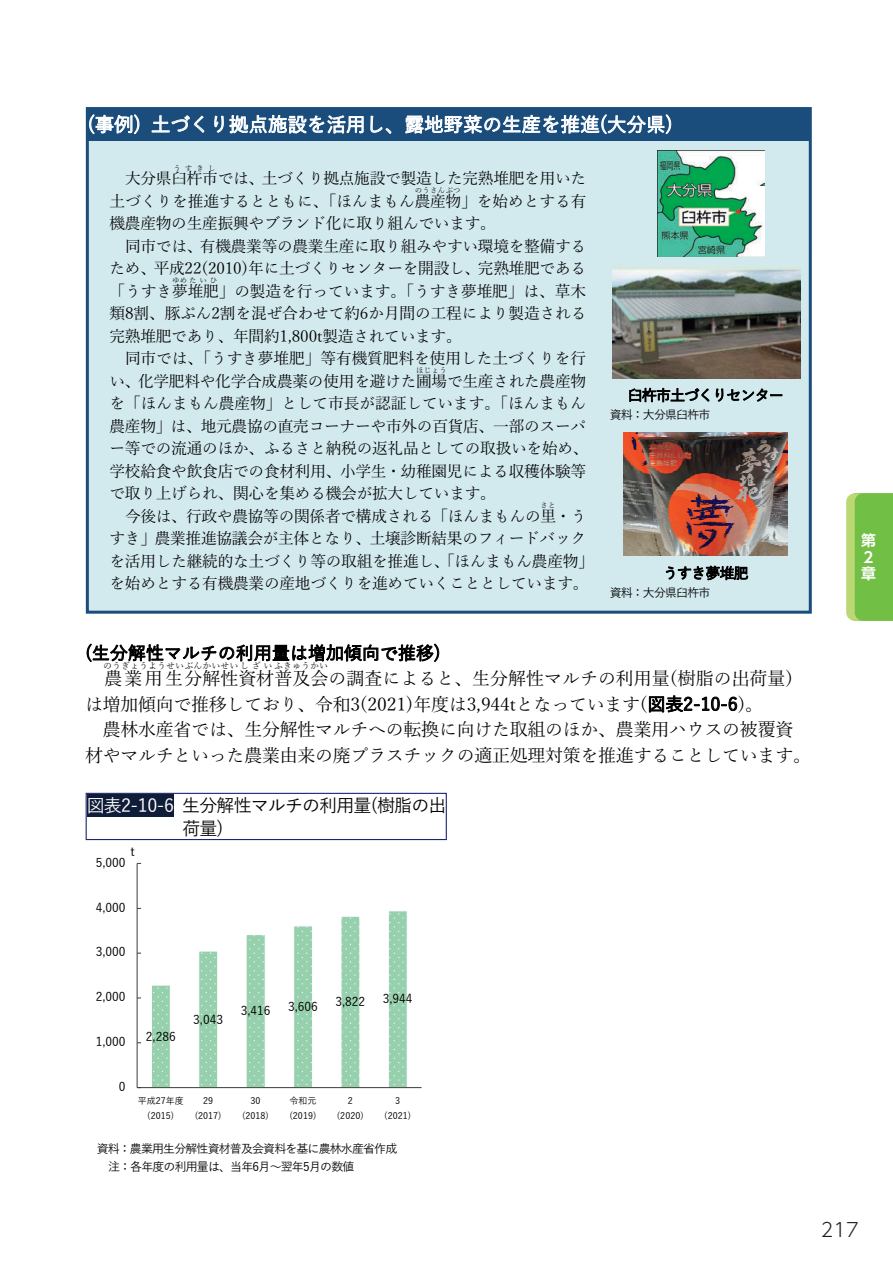
<style>
.page{position:relative;width:893px;height:1263px;background:#fff}
.page>*{position:absolute;margin:0;border:0;box-sizing:border-box;transform-origin:0 0}
.t1{font:500 19.5px "Yu Gothic";color:#fff}
.t2{font:300 19.2px "UD Shin Go NT Pr 6 N";color:#231f20}
.t3{font:18px "Yu Mincho";letter-spacing:-.015em;color:#000}
.t4{font:500 18px/22.5px "Yu Gothic";letter-spacing:-.05em;color:#000}
.t5{font:500 18px "Yu Gothic";color:#000}
.t6{font:15.75px/22.5px "Yu Mincho";letter-spacing:-.015em;color:#000}
.t7{font:500 15px "Yu Gothic";letter-spacing:-.06em;color:#000}
.t8{font:700 14.85px/16.8px "UD Shin Go NT Pr 6 N De";color:#fff}
.t9{font:500 12px/18px "Yu Gothic";letter-spacing:-.07em;color:#000}
.t10{font:500 9px/15.1px "Yu Gothic";letter-spacing:.005em;color:#000;text-align:center}
.t11{font:9px "Yu Mincho";color:#000}
.t12{font:7.5px "Yu Mincho";letter-spacing:.035em;color:#000}
.s1{font-family:"Yu Gothic";font-weight:500}
.s2{color:#fff}
</style>
<div class="page">
<div style="left:86px;top:793px;width:361px;height:47px;border:1px solid #1d2671"></div>
<div style="left:87px;top:794px;width:87px;height:22px;background:#0f1d38"></div>
<svg style="left:152px;top:911px;width:255px;height:176px"></svg>
<hr style="left:137px;top:863px;width:1px;height:224px;background:#3b3c3b">
<hr style="left:137px;top:1087px;width:284px;height:1px;background:#3b3c3b">
<div style="left:87px;top:109px;width:723px;height:503px;background:#d2e9ee"></div>
<div style="left:86px;top:107px;width:726px;height:507px;border:3px solid #1a4c7c"></div>
<div style="left:87px;top:109px;width:723px;height:32px;background:#1a4c7c"></div>
<img style="left:612px;top:267px;width:189px;height:111px">
<img style="left:623px;top:433px;width:164px;height:123px">
<img style="left:657px;top:150px;width:107px;height:107px">
<svg style="left:846px;top:493px;width:47px;height:128px;background:#7fc44e"></svg>
<p class="t1" style="left:87px;top:106px;width:587px">(事例) ⼟づくり拠点施設を活⽤し、露地野菜の⽣産を推進(⼤分県)</p>
<p class="t12" style="left:173px;top:161px;width:44px">うすきし</p>
<p class="t6" style="left:110px;top:188px;width:478px">⼟づくりを推進するとともに、「ほんまもん農産物」を始めとする有</p>
<p class="t6" style="left:125px;top:166px;width:463px">⼤分県⾅杵市では、⼟づくり拠点施設で製造した完熟堆肥を⽤いた</p>
<p class="t12" style="left:415px;top:183px;width:47px">のうさんぶつ</p>
<p class="t6" style="left:110px;top:211px;width:388px">機農産物の⽣産振興やブランド化に取り組んでいます。</p>
<p class="t6" style="left:125px;top:233px;width:463px">同市では、有機農業等の農業⽣産に取り組みやすい環境を整備する</p>
<p class="t6" style="left:110px;top:256px;width:478px">ため、平成22(2010)年に⼟づくりセンターを開設し、完熟堆肥である</p>
<p class="t6" style="left:110px;top:278px;width:478px">「うすき夢堆肥」の製造を⾏っています。「うすき夢堆肥」は、草⽊</p>
<p class="t12" style="left:172px;top:273px;width:46px">ゆめたいひ</p>
<p class="t6" style="left:110px;top:301px;width:478px">類8割、豚ぷん2割を混ぜ合わせて約6か⽉間の⼯程により製造される完熟堆肥であり、年間約1,800t製造されています。</p>
<p class="t6" style="left:110px;top:346px;width:478px;text-align:right">同市では、「うすき夢堆肥」等有機質肥料を使⽤した⼟づくりを⾏い、化学肥料や化学合成農薬の使⽤を避けた圃場で⽣産された農産物</p>
<p class="t12" style="left:416px;top:363px;width:32px">ほじょう</p>
<p class="t6" style="left:110px;top:391px;width:481px">を「ほんまもん農産物」として市⻑が認証しています。「ほんまもん農産物」は、地元農協の直売コーナーや市外の百貨店、⼀部のスーパー等での流通のほか、ふるさと納税の返礼品としての取扱いを始め、学校給⾷や飲⾷店での⾷材利⽤、⼩学⽣・幼稚園児による収穫体験等で取り上げられ、関⼼を集める機会が拡⼤しています。</p>
<p class="t6" style="left:125px;top:503px;width:463px">今後は、⾏政や農協等の関係者で構成される「ほんまもんの⾥・う</p>
<p class="t12" style="left:541px;top:498px;width:17px">さと</p>
<p class="t6" style="left:110px;top:526px;width:486px">すき」農業推進協議会が主体となり、⼟壌診断結果のフィードバックを活⽤した継続的な⼟づくり等の取組を推進し、「ほんまもん農産物」を始めとする有機農業の産地づくりを進めていくこととしています。</p>
<p class="t7" style="left:628px;top:381px;width:158px">⾅杵市⼟づくりセンター</p>
<p class="t9" style="left:610px;top:404px;width:102px">資料：⼤分県⾅杵市</p>
<p class="t7" style="left:663px;top:559px;width:87px">うすき夢堆肥</p>
<p class="t9" style="left:610px;top:582px;width:102px">資料：⼤分県⾅杵市</p>
<p class="t5" style="left:85px;top:636px;width:357px">(⽣分解性マルチの利⽤量は増加傾向で推移)</p>
<p class="t3" style="left:104px;top:662px;width:690px">農業⽤⽣分解性資材普及会の調査によると、⽣分解性マルチの利⽤量(樹脂の出荷量)</p>
<p class="t11" style="left:103px;top:657px;width:227px">のうぎょうようせいぶんかいせいしざいふきゅうかい</p>
<p class="t3" style="left:85px;top:687px;width:680px">は増加傾向で推移しており、令和3(2021)年度は3,944tとなっています(<span class="s1">図表2-10-6</span>)。</p>
<p class="t3" style="left:103px;top:713px;width:692px">農林⽔産省では、⽣分解性マルチへの転換に向けた取組のほか、農業⽤ハウスの被覆資</p>
<p class="t3" style="left:85px;top:738px;width:727px">材やマルチといった農業由来の廃プラスチックの適正処理対策を推進することしています。</p>
<p class="t4" style="left:182px;top:792px;width:266px;text-indent:-96px"><span class="s2">図表2-10-6</span> ⽣分解性マルチの利⽤量(樹脂の出荷量)</p>
<p class="t9" style="left:130px;top:841px;width:6px">t</p>
<p class="t9" style="left:96px;top:852px;width:31px">5,000</p>
<p class="t9" style="left:96px;top:897px;width:31px">4,000</p>
<p class="t9" style="left:96px;top:941px;width:31px">3,000</p>
<p class="t9" style="left:96px;top:986px;width:31px">2,000</p>
<p class="t9" style="left:96px;top:1031px;width:31px">1,000</p>
<p class="t9" style="left:146px;top:1026px;width:31px">2,286</p>
<p class="t9" style="left:193px;top:1009px;width:31px">3,043</p>
<p class="t9" style="left:241px;top:1000px;width:31px">3,416</p>
<p class="t9" style="left:288px;top:996px;width:31px">3,606</p>
<p class="t9" style="left:335px;top:991px;width:31px">3,822</p>
<p class="t9" style="left:383px;top:988px;width:31px">3,944</p>
<p class="t9" style="left:119px;top:1076px;width:8px">0</p>
<p class="t10" style="left:138px;top:1092px;width:48px">平成27年度(2015)</p>
<p class="t10" style="left:195px;top:1092px;width:28px">29 (2017)</p>
<p class="t10" style="left:242px;top:1092px;width:28px">30 (2018)</p>
<p class="t10" style="left:289px;top:1092px;width:28px;text-align:left">令和元(2019)</p>
<p class="t10" style="left:337px;top:1092px;width:28px">2 (2020)</p>
<p class="t10" style="left:384px;top:1092px;width:28px">3 (2021)</p>
<p class="t9" style="left:108px;top:1137px;width:291px;text-indent:-11px">資料：農業⽤⽣分解性資材普及会資料を基に農林⽔産省作成注：各年度の利⽤量は、当年6⽉〜翌年5⽉の数値</p>
<p class="t8" style="left:861px;top:531px;width:16px">第<br>2章</p>
<p class="t2" style="left:821px;top:1214px;width:39px">217</p>
</div>
